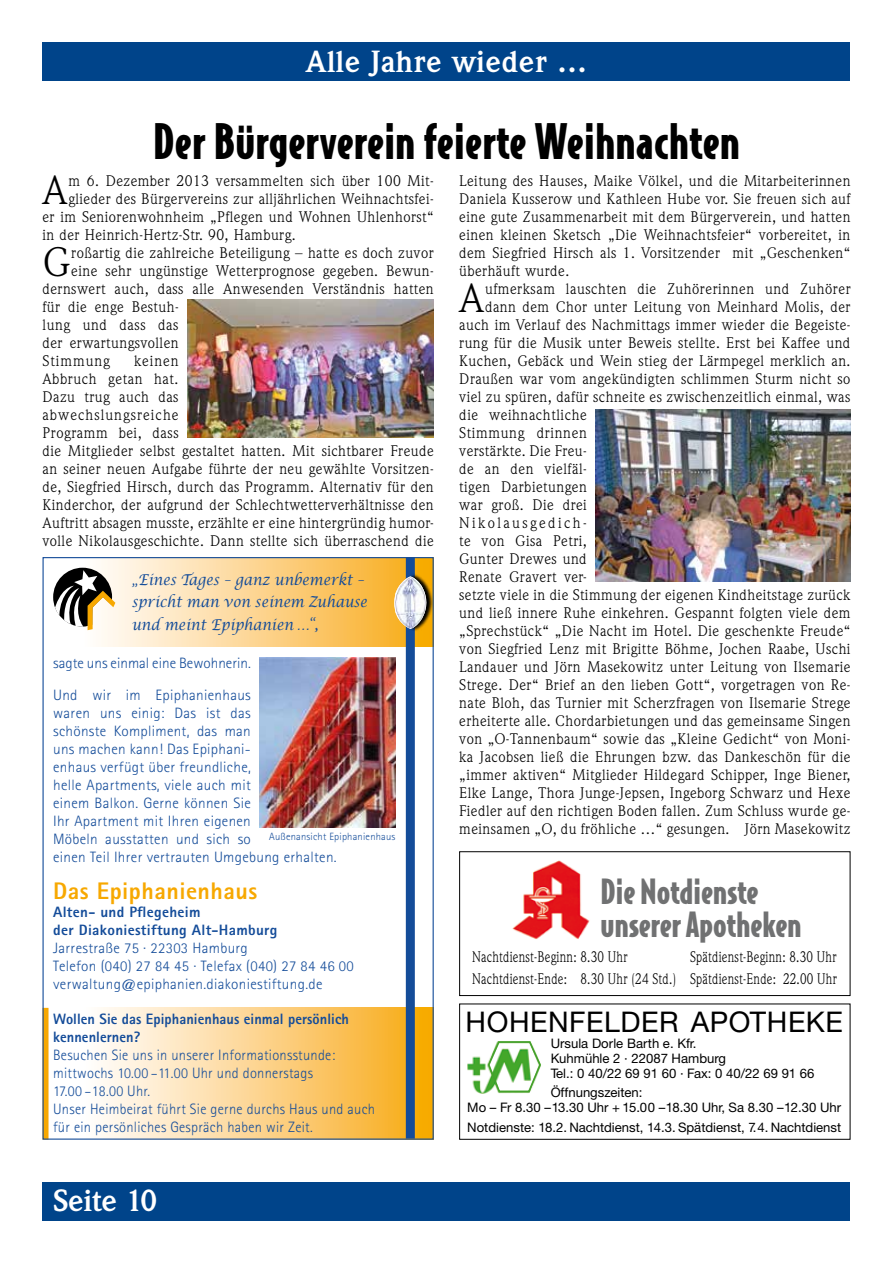
<style>
.page{position:relative;width:893px;height:1263px;background:#fff}
.page>*{position:absolute;margin:0;border:0;box-sizing:border-box;transform-origin:0 0}
.t1{font:900 46.5px "Bodega Sans";letter-spacing:.01em;color:#000}
.t2{font:40.35px "Weidemann";color:#000}
.t3{font:900 33px/33px "Bodega Sans";color:#707172}
.t4{font:700 30px "Weidemann";letter-spacing:.02em;color:#fff}
.t5{font:28.5px "Helvetica Neue CE";letter-spacing:.02em;color:#000}
.t6{font:800 24px "Rotis Sans Serif";letter-spacing:.02em;color:#f7a800}
.t7{font:15px/18px "Weidemann";letter-spacing:.03em;color:#000}
.t8{font:300 15px/18px "Rotis Sans Serif";letter-spacing:.02em;color:#144c99}
.t9{font:300 15px/18px "Rotis Sans Serif";letter-spacing:.02em;color:#144c99;scale:.96 1}
.t10{font:15px/22.5px "Weidemann";letter-spacing:.03em;color:#000;text-align:right;scale:.84 1}
.t11{font:italic 15px/22.5px "Lucida Calligraphy";color:#144c99;scale:.9 1}
.t12{font:800 15px/18px "Rotis Sans Serif";letter-spacing:.005em;color:#144c99;scale:.96 1}
.t13{font:300 15px/31.5px "Rotis Sans Serif";color:#144c99}
.t14{font:800 15px/18px "Rotis Sans Serif";letter-spacing:.005em;color:#144c99}
.t15{font:15px "Weidemann";letter-spacing:.16em;color:#000}
.t16{font:15px "Weidemann";letter-spacing:.065em;color:#000}
.t17{font:13.2px/15px "Helvetica Neue CE";color:#000}
.t18{font:300 10.5px "Rotis Sans Serif";letter-spacing:.02em;color:#144c99}
</style>
<div class="page">
<div style="left:43px;top:1182px;width:807px;height:38px;background:#00448a"></div>
<div style="left:43px;top:43px;width:807px;height:38px;background:#00448a"></div>
<div style="left:459px;top:851px;width:391px;height:145px;border:1px solid #000"></div>
<img style="left:512px;top:860px;width:78px;height:79px">
<div style="left:459px;top:1003px;width:391px;height:137px;border:1px solid #000"></div>
<img style="left:467px;top:1056px;width:43px;height:38px">
<svg style="left:487px;top:1041px;width:54px;height:52px"></svg>
<svg style="left:101px;top:1008px;width:331px;height:130px"></svg>
<div style="left:43px;top:1008px;width:6px;height:132px;background:#f7a800"></div>
<div style="left:43px;top:557px;width:391px;height:89px;background:linear-gradient(to right,#fff,#f8aa15)"></div>
<svg style="left:53px;top:568px;width:62px;height:62px"></svg>
<img style="left:259px;top:657px;width:136px;height:170px">
<div style="left:406px;top:557px;width:9px;height:581px;background:#144c99"></div>
<svg style="left:395px;top:573px;width:39px;height:59px"></svg>
<svg style="left:394px;top:576px;width:32px;height:53px"></svg>
<img style="left:395px;top:577px;width:31px;height:51px">
<img style="left:187px;top:300px;width:247px;height:138px">
<img style="left:595px;top:409px;width:255px;height:173px">
<h3 class="t4" style="left:306px;top:44px;width:283px">Alle Jahre wieder …</h3>
<h1 class="t1" style="left:153px;top:111px;width:588px">Der Bürgerverein feierte Weihnachten</h1>
<h2 class="t2" style="left:43px;top:166px;width:26px">A</h2>
<p class="t7" style="left:68px;top:172px;width:367px">m 6. Dezember 2013 versammelten sich über 100 Mit-</p>
<p class="t7" style="left:68px;top:190px;width:367px">glieder des Bürgervereins zur alljährlichen Weihnachtsfei-</p>
<p class="t7" style="left:43px;top:208px;width:393px">er im Seniorenwohnheim „Pflegen und Wohnen Uhlenhorst“</p>
<p class="t7" style="left:43px;top:226px;width:255px">in der Heinrich-Hertz-Str. 90, Hamburg.</p>
<h2 class="t2" style="left:43px;top:238px;width:29px">G</h2>
<p class="t7" style="left:71px;top:244px;width:364px">roßartig die zahlreiche Beteiligung – hatte es doch zuvor</p>
<p class="t7" style="left:71px;top:262px;width:364px">eine sehr ungünstige Wetterprognose gegeben. Bewun-</p>
<p class="t7" style="left:43px;top:280px;width:393px">dernswert auch, dass alle Anwesenden Verständnis hatten</p>
<p class="t7" style="left:43px;top:298px;width:138px">für die enge Bestuh-</p>
<p class="t7" style="left:43px;top:316px;width:138px">lung und dass das</p>
<p class="t7" style="left:43px;top:334px;width:138px">der erwartungsvollen</p>
<p class="t16" style="left:43px;top:352px;width:69px">Stimmung</p>
<p class="t7" style="left:43px;top:352px;width:393px;text-indent:91px">keinen<br>Abbruch getan hat.<br>Dazu trug auch das<br>abwechslungsreiche<br>Programm bei, dass<br>die Mitglieder selbst gestaltet hatten. Mit sichtbarer Freude an seiner neuen Aufgabe führte der neu gewählte Vorsitzen&shy;de, Siegfried Hirsch, durch das Programm. Alternativ für den Kinderchor, der aufgrund der Schlechtwetterverhältnisse den Auftritt absagen musste, erzählte er eine hintergründig humor&shy;volle Nikolausgeschichte. Dann stellte sich überraschend die</p>
<p class="t11" style="left:132px;top:569px;width:263px">„Eines Tages – ganz unbemerkt – spricht man von seinem Zuhause und meint Epiphanien …“,</p>
<p class="t13" style="left:53px;top:648px;width:199px">sagte uns einmal eine Bewohnerin.<br>Und wir im Epiphanienhaus</p>
<p class="t8" style="left:53px;top:704px;width:285px">waren uns einig: Das ist das<br>schönste Kompliment, das man<br>uns machen kann! Das Epiphani-<br>enhaus verfügt über freundliche,<br>helle Apartments, viele auch mit<br>einem Balkon. Gerne können Sie<br>Ihr Apartment mit Ihren eigenen<br>Möbeln ausstatten und sich so<br>einen Teil Ihrer vertrauten Umgebung erhalten.</p>
<p class="t18" style="left:269px;top:831px;width:128px">Außenansicht Epiphanienhaus</p>
<h3 class="t6" style="left:53px;top:876px;width:206px">Das Epiphanienhaus</h3>
<p class="t14" style="left:53px;top:903px;width:226px">Alten- und Pflegeheim<br>der Diakoniestiftung Alt-Hamburg</p>
<p class="t8" style="left:53px;top:939px;width:302px">Jarrestraße 75 · 22303 Hamburg<br>Telefon (040) 27 84 45 · Telefax (040) 27 84 46 00 verwaltung@epiphanien.diakoniestiftung.de</p>
<p class="t12" style="left:53px;top:1009px;width:310px">Wollen Sie das Epiphanienhaus einmal persönlich kennenlernen?</p>
<p class="t9" style="left:53px;top:1046px;width:337px">Besuchen Sie uns in unserer Informationsstunde: mittwochs 10.00 –11.00 Uhr und donnerstags<br>17.00 –18.00 Uhr.<br>Unser Heimbeirat führt Sie gerne durchs Haus und auch für ein persönliches Gespräch haben wir Zeit.</p>
<h3 class="t4" style="left:53px;top:1183px;width:106px">Seite 10</h3>
<p class="t7" style="left:459px;top:172px;width:393px;text-align:justify">Leitung des Hauses, Maike Völkel, und die Mitarbeiterinnen Daniela Kusserow und Kathleen Hube vor. Sie freuen sich auf eine gute Zusammenarbeit mit dem Bürgerverein, und hatten einen kleinen Sketsch „Die Weihnachtsfeier“ vorbereitet, in dem Siegfried Hirsch als 1. Vorsitzender mit „Geschenken“ überhäuft wurde.</p>
<h2 class="t2" style="left:459px;top:274px;width:26px">A</h2>
<p class="t7" style="left:485px;top:280px;width:367px">ufmerksam lauschten die Zuhörerinnen und Zuhörer</p>
<p class="t7" style="left:485px;top:298px;width:367px">dann dem Chor unter Leitung von Meinhard Molis, der</p>
<p class="t7" style="left:459px;top:316px;width:393px">auch im Verlauf des Nachmittags immer wieder die Begeiste-</p>
<p class="t7" style="left:459px;top:334px;width:393px">rung für die Musik unter Beweis stellte. Erst bei Kaffee und</p>
<p class="t7" style="left:459px;top:352px;width:393px">Kuchen, Gebäck und Wein stieg der Lärmpegel merklich an.</p>
<p class="t7" style="left:459px;top:370px;width:393px">Draußen war vom angekündigten schlimmen Sturm nicht so</p>
<p class="t7" style="left:459px;top:388px;width:393px">viel zu spüren, dafür schneite es zwischenzeitlich einmal, was</p>
<p class="t7" style="left:459px;top:406px;width:129px">die weihnachtliche</p>
<p class="t7" style="left:459px;top:424px;width:129px">Stimmung drinnen</p>
<p class="t7" style="left:459px;top:442px;width:129px">verstärkte. Die Freu-</p>
<p class="t7" style="left:459px;top:460px;width:129px">de an den vielfäl-</p>
<p class="t7" style="left:459px;top:478px;width:129px">tigen Darbietungen</p>
<p class="t7" style="left:459px;top:496px;width:129px">war groß. Die drei</p>
<p class="t15" style="left:459px;top:514px;width:129px">Nikolausgedich-</p>
<p class="t7" style="left:459px;top:532px;width:129px">te von Gisa Petri,</p>
<p class="t7" style="left:459px;top:550px;width:129px">Gunter Drewes und</p>
<p class="t7" style="left:459px;top:568px;width:129px">Renate Gravert ver-</p>
<p class="t7" style="left:459px;top:586px;width:393px">setzte viele in die Stimmung der eigenen Kindheitstage zurück</p>
<p class="t7" style="left:459px;top:604px;width:393px">und ließ innere Ruhe einkehren. Gespannt folgten viele dem</p>
<p class="t7" style="left:459px;top:622px;width:393px">„Sprechstück“ „Die Nacht im Hotel. Die geschenkte Freude“</p>
<p class="t7" style="left:459px;top:640px;width:393px">von Siegfried Lenz mit Brigitte Böhme, Jochen Raabe, Uschi</p>
<p class="t7" style="left:459px;top:658px;width:393px">Landauer und Jörn Masekowitz unter Leitung von Ilsemarie</p>
<p class="t7" style="left:459px;top:676px;width:393px">Strege. Der“ Brief an den lieben Gott“, vorgetragen von Re-</p>
<p class="t7" style="left:459px;top:694px;width:393px">nate Bloh, das Turnier mit Scherzfragen von Ilsemarie Strege</p>
<p class="t7" style="left:459px;top:712px;width:393px">erheiterte alle. Chordarbietungen und das gemeinsame Singen</p>
<p class="t7" style="left:459px;top:730px;width:393px">von „O-Tannenbaum“ sowie das „Kleine Gedicht“ von Moni-</p>
<p class="t7" style="left:459px;top:748px;width:393px">ka Jacobsen ließ die Ehrungen bzw. das Dankeschön für die</p>
<p class="t7" style="left:459px;top:766px;width:393px">„immer aktiven“ Mitglieder Hildegard Schipper, Inge Biener,</p>
<p class="t7" style="left:459px;top:784px;width:393px">Elke Lange, Thora Junge-Jepsen, Ingeborg Schwarz und Hexe</p>
<p class="t7" style="left:459px;top:802px;width:393px">Fiedler auf den richtigen Boden fallen. Zum Schluss wurde ge-</p>
<p class="t7" style="left:459px;top:820px;width:393px">meinsamen „O, du fröhliche …“ gesungen. Jörn Masekowitz</p>
<h3 class="t3" style="left:601px;top:873px;width:202px">Die Notdienste unserer Apotheken</h3>
<p class="t10" style="left:472px;top:945px;width:187px">Nachtdienst-Beginn: 8.30 Uhr</p>
<p class="t10" style="left:472px;top:945px;width:436px">Spätdienst-Beginn: 8.30 Uhr<br>Nachtdienst-Ende: 8.30 Uhr (24 Std.) Spätdienst-Ende: 22.00 Uhr</p>
<h3 class="t5" style="left:466px;top:1005px;width:379px">HOHENFELDER APOTHEKE</h3>
<p class="t17" style="left:551px;top:1035px;width:265px">Ursula Dorle Barth e. Kfr.<br>Kuhmühle 2 · 22087 Hamburg<br>Tel.: 0 40/22 69 91 60 · Fax: 0 40/22 69 91 66</p>
<p class="t17" style="left:467px;top:1085px;width:375px;text-indent:83px">Öffnungszeiten:<br>Mo – Fr 8.30 –13.30 Uhr + 15.00 –18.30 Uhr, Sa 8.30 –12.30 Uhr</p>
<p class="t17" style="left:467px;top:1119px;width:375px">Notdienste: 18.2. Nachtdienst, 14.3. Spätdienst, 7.4. Nachtdienst</p>
</div>
